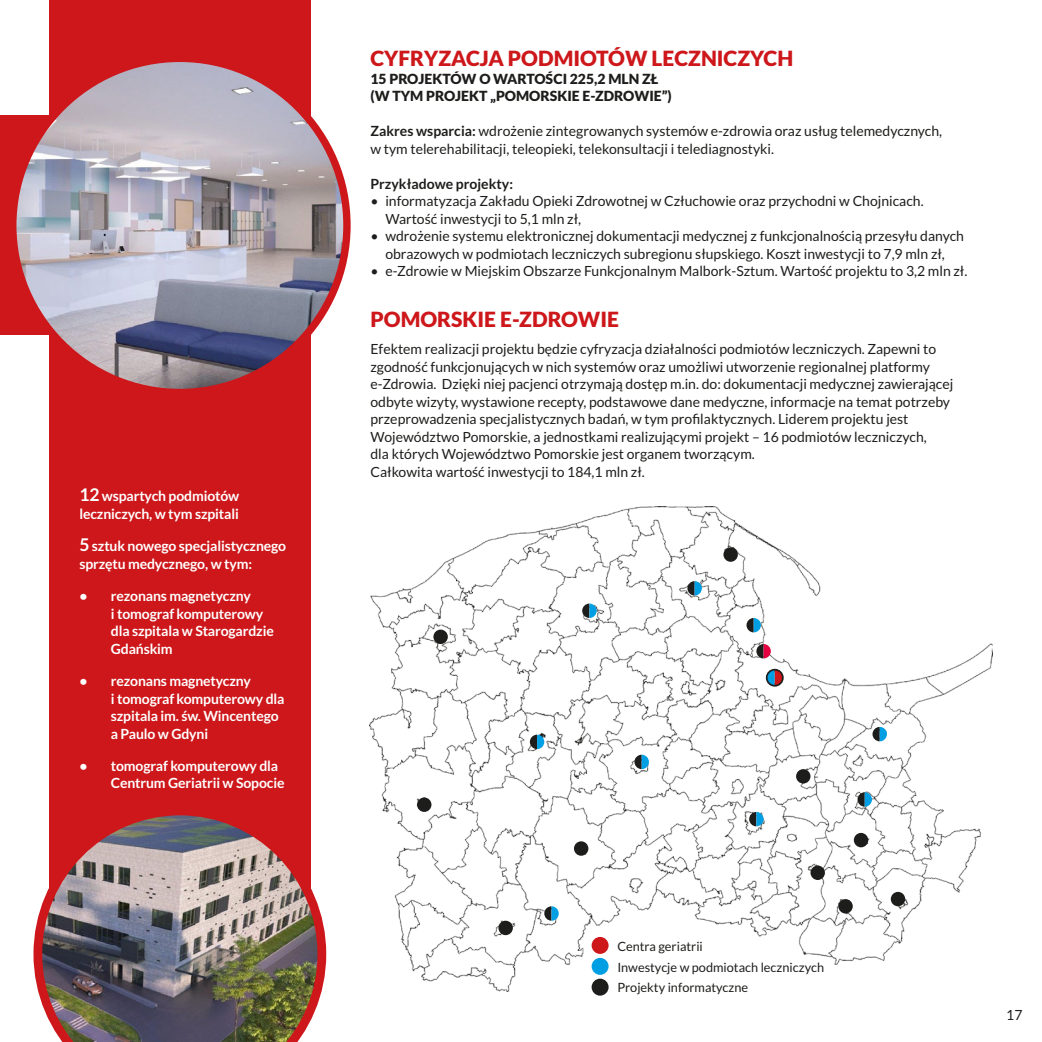
<style>
.page{position:relative;width:1042px;height:1042px;background:#fff}
.page>*{position:absolute;margin:0;border:0;box-sizing:border-box;transform-origin:0 0}
.t1{font:900 21px "Lato";color:#cd171a}
.t2{font:14px/17.5px "Lato";color:#1d1d1b}
.t3{font:700 14px/17.5px "Lato";letter-spacing:-.01em;color:#fff}
.t4{font:900 14px/17.5px "Lato";color:#1d1d1b}
.t5{font:700 14px "Lato";color:#1d1d1b}
.t6{font:12.78px "Lato";color:#1d1d1b}
.s1{font-size:17.5px}
.s2{font-weight:700}
</style>
<div class="page">
<div style="left:50px;top:0;width:261px;height:433px;background:#cd171a"></div>
<div style="left:50px;top:378px;width:261px;height:530px;background:#cd171a"></div>
<div style="left:0;top:116px;width:190px;height:219px;background:#cd171a"></div>
<img style="left:13px;top:58px;width:334px;height:334px;border-radius:167px">
<img style="left:33px;top:806px;width:293px;height:236px">
<img style="left:369px;top:507px;width:623px;height:484px">
<div style="left:838px;top:899px;width:15px;height:14px;background:#1d1d1b;border-radius:50%"></div>
<div style="left:891px;top:892px;width:14px;height:14px;background:#1d1d1b;border-radius:50%"></div>
<div style="left:498px;top:920px;width:15px;height:15px;background:#1d1d1b;border-radius:50%"></div>
<div style="left:574px;top:841px;width:14px;height:15px;background:#1d1d1b;border-radius:50%"></div>
<div style="left:854px;top:833px;width:14px;height:14px;background:#1d1d1b;border-radius:50%"></div>
<div style="left:417px;top:797px;width:14px;height:15px;background:#1d1d1b;border-radius:50%"></div>
<div style="left:796px;top:769px;width:14px;height:14px;background:#1d1d1b;border-radius:50%"></div>
<div style="left:723px;top:547px;width:15px;height:15px;background:#1d1d1b;border-radius:50%"></div>
<div style="left:810px;top:865px;width:15px;height:15px;background:#1d1d1b;border-radius:50%"></div>
<div style="left:433px;top:629px;width:15px;height:15px;background:#1d1d1b;border-radius:50%"></div>
<svg style="left:756px;top:644px;width:15px;height:14px"></svg>
<svg style="left:746px;top:618px;width:15px;height:14px"></svg>
<svg style="left:749px;top:812px;width:14px;height:14px"></svg>
<svg style="left:687px;top:581px;width:15px;height:14px"></svg>
<svg style="left:544px;top:906px;width:15px;height:14px"></svg>
<svg style="left:530px;top:734px;width:14px;height:15px"></svg>
<svg style="left:634px;top:755px;width:15px;height:14px"></svg>
<svg style="left:582px;top:603px;width:15px;height:15px"></svg>
<svg style="left:857px;top:792px;width:15px;height:14px"></svg>
<svg style="left:872px;top:727px;width:15px;height:14px"></svg>
<div style="left:766px;top:669px;width:17px;height:17px;border:3px solid #1d1d1b;border-radius:50%"></div>
<svg style="left:767px;top:670px;width:15px;height:15px"></svg>
<div style="left:591px;top:937px;width:17px;height:17px;background:#cd171a;border-radius:50%"></div>
<div style="left:591px;top:958px;width:17px;height:17px;background:#009fe3;border-radius:50%"></div>
<div style="left:591px;top:978px;width:17px;height:17px;background:#1d1d1b;border-radius:50%"></div>
<p class="t3" style="left:79px;top:487px;width:161px"><span class="s1">12</span> wspartych podmiotów leczniczych, w tym szpitali</p>
<p class="t3" style="left:79px;top:537px;width:208px"><span class="s1">5</span> sztuk nowego specjalistycznego sprzętu medycznego, w tym:</p>
<p class="t3" style="left:111px;top:587px;width:164px;text-indent:-32px">• rezonans magnetyczny<br>i tomograf komputerowy dla szpitala w Starogardzie<br>Gdańskim</p>
<p class="t3" style="left:111px;top:672px;width:175px;text-indent:-32px">• rezonans magnetyczny<br>i tomograf komputerowy dla szpitala im. św. Wincentego a Paulo w Gdyni</p>
<p class="t3" style="left:111px;top:757px;width:175px;text-indent:-32px">• tomograf komputerowy dla<br>Centrum Geriatrii w Sopocie</p>
<h1 class="t1" style="left:370px;top:46px;width:424px">CYFRYZACJA PODMIOTÓW LECZNICZYCH</h1>
<p class="t4" style="left:370px;top:70px;width:303px">15 PROJEKTÓW O WARTOŚCI 225,2 MLN ZŁ (W TYM PROJEKT „POMORSKIE E-ZDROWIE”)</p>
<p class="t2" style="left:370px;top:122px;width:573px"><span class="s2">Zakres wsparcia:</span> wdrożenie zintegrowanych systemów e-zdrowia oraz usług telemedycznych, w tym telerehabilitacji, teleopieki, telekonsultacji i telediagnostyki.</p>
<p class="t5" style="left:370px;top:176px;width:144px">Przykładowe projekty:</p>
<p class="t2" style="left:385px;top:192px;width:540px;text-indent:-15px">• informatyzacja Zakładu Opieki Zdrowotnej w Człuchowie oraz przychodni w Chojnicach.<br>Wartość inwestycji to 5,1 mln zł,</p>
<p class="t2" style="left:370px;top:227px;width:595px;text-align:center">• wdrożenie systemu elektronicznej dokumentacji medycznej z funkcjonalnością przesyłu danych obrazowych w podmiotach leczniczych subregionu słupskiego. Koszt inwestycji to 7,9 mln zł,</p>
<p class="t2" style="left:370px;top:262px;width:598px">• e-Zdrowie w Miejskim Obszarze Funkcjonalnym Malbork-Sztum. Wartość projektu to 3,2 mln zł.</p>
<h1 class="t1" style="left:370px;top:307px;width:250px">POMORSKIE E-ZDROWIE</h1>
<p class="t2" style="left:370px;top:340px;width:584px">Efektem realizacji projektu będzie cyfryzacja działalności podmiotów leczniczych. Zapewni to zgodność funkcjonujących w nich systemów oraz umożliwi utworzenie regionalnej platformy e-Zdrowia. Dzięki niej pacjenci otrzymają dostęp m.in. do: dokumentacji medycznej zawierającej odbyte wizyty, wystawione recepty, podstawowe dane medyczne, informacje na temat potrzeby przeprowadzenia specjalistycznych badań, w tym profilaktycznych. Liderem projektu jest Województwo Pomorskie, a jednostkami realizującymi projekt – 16 podmiotów leczniczych,<br>dla których Województwo Pomorskie jest organem tworzącym.<br>Całkowita wartość inwestycji to 184,1 mln zł.</p>
<p class="t6" style="left:617px;top:939px;width:87px">Centra geriatrii</p>
<p class="t6" style="left:617px;top:960px;width:208px">Inwestycje w podmiotach leczniczych</p>
<p class="t6" style="left:617px;top:980px;width:132px">Projekty informatyczne</p>
<p class="t2" style="left:1006px;top:1005px;width:18px">17</p>
</div>
